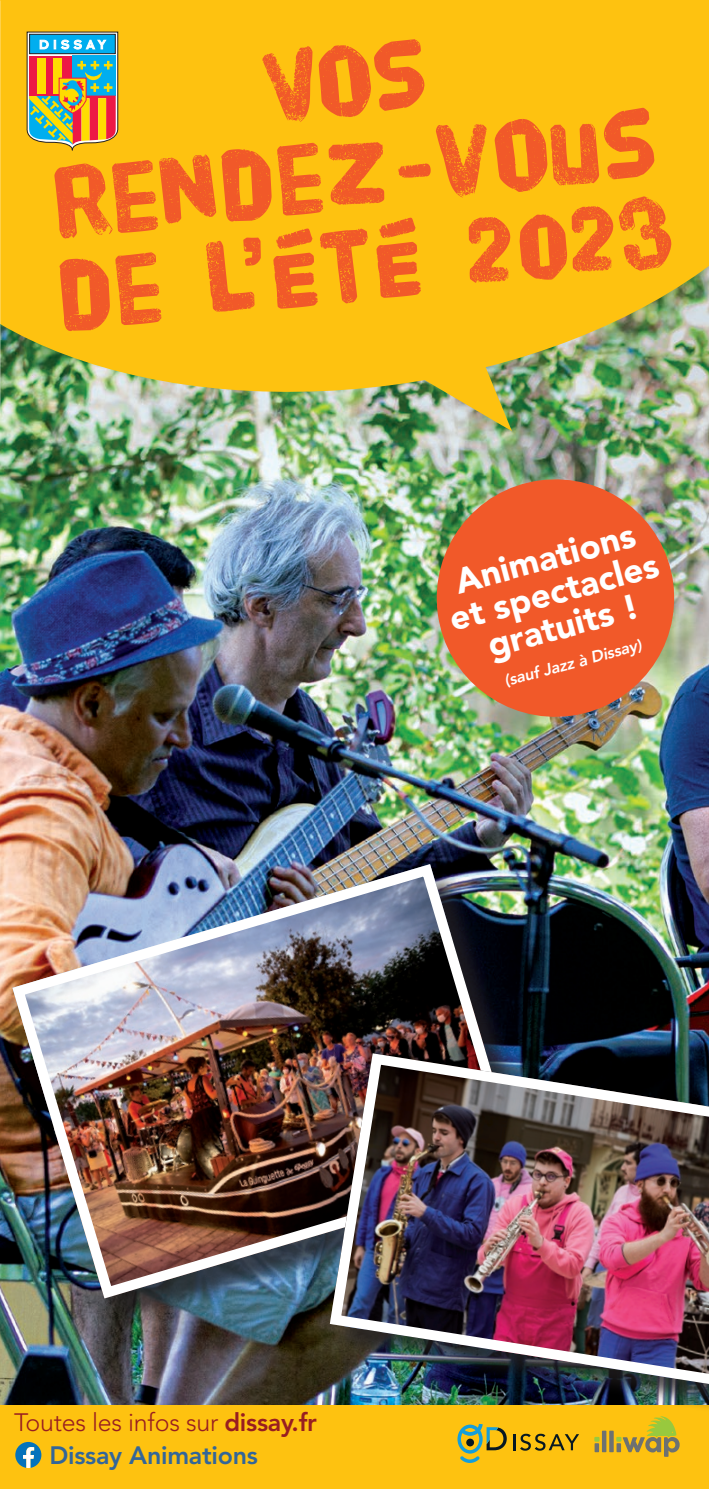
<style>
.page{position:relative;width:709px;height:1489px;background:#fff}
.page>*{position:absolute;margin:0;border:0;box-sizing:border-box;transform-origin:0 0}
.t1{font:103.5px/92px "HVD Poster";color:#f15929;text-align:center}
.t2{font:900 35px/35px "Avenir LT Std";color:#fff;text-align:center}
.t3{font:300 25px "Avenir LT Std";letter-spacing:-.01em;color:#981e21}
.t4{font:800 25px "Avenir LT Std";letter-spacing:-.01em;color:#369}
.t5{font:italic 800 16.25px "Avenir LT Std";color:#fff}
.s1{font-weight:800}
</style>
<div class="page">
<img style="left:0;top:419px;width:709px;height:986px">
<svg style="left:0;top:0;width:709px;height:419px;background:#efbf1f"></svg>
<div style="left:0;top:1405px;width:709px;height:83px;background:#fec210"></div>
<svg style="left:15px;top:1441px;width:26px;height:26px"></svg>
<svg style="left:27px;top:32px;width:91px;height:118px;background:#999d7a"></svg>
<div style="left:17px;top:868px;width:535px;height:460px;background:#231f20;opacity:.75"></div>
<img style="left:6px;top:857px;width:522px;height:447px">
<img style="left:378px;top:326px;width:134px;height:105px">
<img style="left:429px;top:472px;width:252px;height:252px">
<svg style="left:594px;top:1423px;width:85px;height:33px"></svg>
<svg style="left:513px;top:1433px;width:66px;height:17px"></svg>
<svg style="left:457px;top:1423px;width:50px;height:39px"></svg>
<div style="left:334px;top:1057px;width:375px;height:366px;background:#231f20;opacity:.75"></div>
<img style="left:324px;top:1047px;width:385px;height:351px">
<p class="t1" style="left:33px;top:69px;width:619px;rotate:-6deg">VOS<br>Rendez-vous de l’été 2023</p>
<p class="t2" style="left:436px;top:569px;width:217px;rotate:-15deg">Animations et spectacles gratuits !</p>
<p class="t5" style="left:502px;top:671px;width:143px;rotate:-15deg">(sauf Jazz à Dissay)</p>
<p class="t3" style="left:14px;top:1407px;width:304px">Toutes les infos sur <span class="s1">dissay.fr</span></p>
<p class="t4" style="left:49px;top:1440px;width:210px">Dissay Animations</p>
</div>
